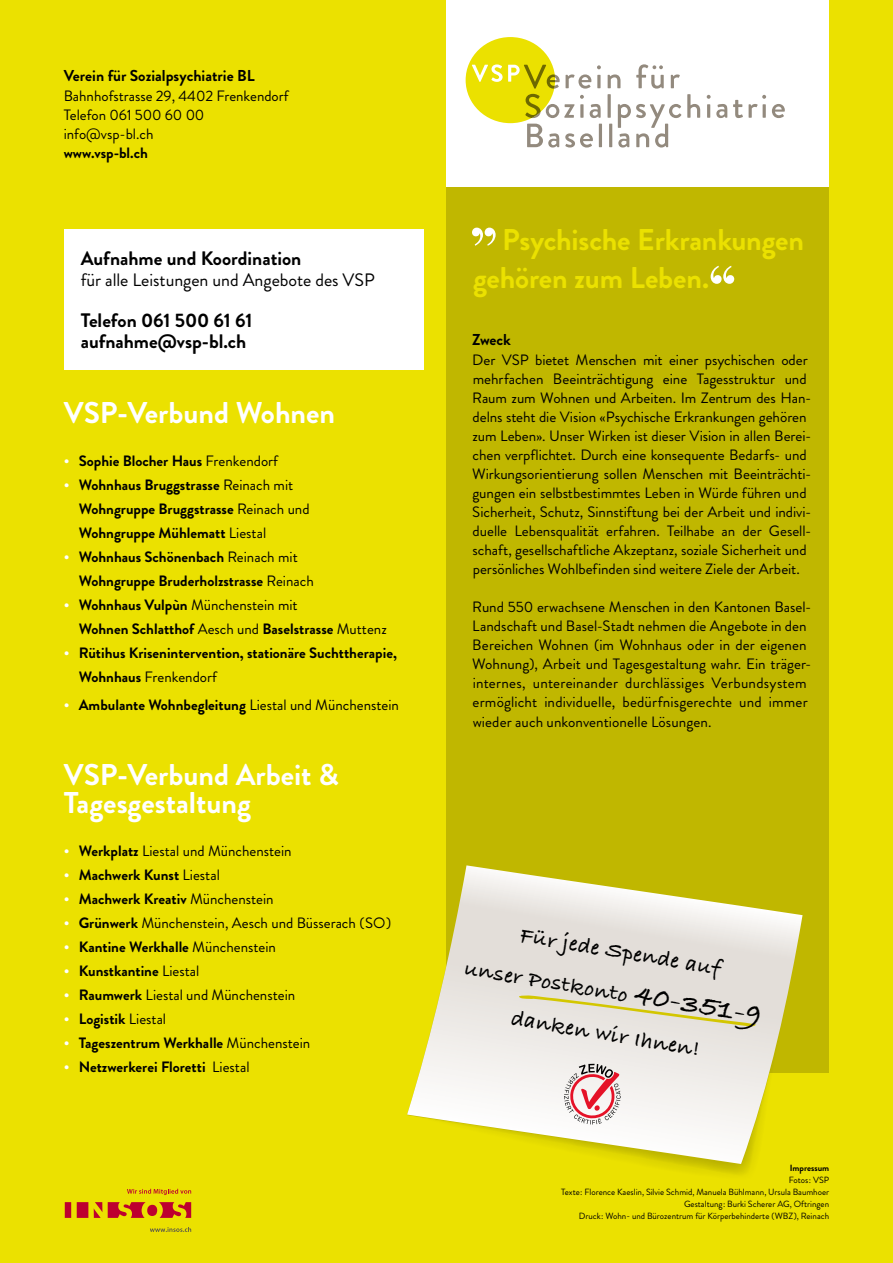
<style>
.page{position:relative;width:893px;height:1263px;background:#ebe100}
.page>*{position:absolute;margin:0;border:0;box-sizing:border-box;transform-origin:0 0}
.t1{font:700 30px/28px "Brandon Grotesque";color:#fff}
.t2{font:700 30px/38.1px "Brandon Grotesque";letter-spacing:-.005em;color:#ebe100}
.t3{font:700 22.5px/41.7px "Bradley Hand ITCTT";color:#000;text-align:center}
.t4{font:700 19.5px/21px "Brandon Grotesque";color:#000}
.t5{font:18px "Brandon Grotesque";color:#000}
.t6{font:700 15.75px "Brandon Grotesque";color:#000}
.t7{font:15px/19px "Brandon Grotesque";color:#000}
.t8{font:700 15px/24px "Brandon Grotesque";color:#000}
.t9{font:9px/12px "Brandon Grotesque";color:#000;text-align:right}
.t10{font:700 9px "Brandon Grotesque";color:#000}
.s1{color:#fff}
.s2{font-weight:400}
.s3{font-weight:700;color:#fff}
.s4{font-weight:700}
.s5{font-size:30px}
</style>
<div class="page">
<div style="left:446px;top:0;width:383px;height:193px;background:#fff"></div>
<div style="left:446px;top:187px;width:383px;height:886px;background:#c0b700"></div>
<svg style="left:65px;top:1202px;width:126px;height:16px"></svg>
<svg style="left:150px;top:1227px;width:41px;height:5px"></svg>
<svg style="left:127px;top:1189px;width:64px;height:6px"></svg>
<div style="left:466px;top:37px;width:89px;height:86px;background:#ebe100;border-radius:50%"></div>
<svg style="left:608px;top:74px;width:12px;height:14px"></svg>
<svg style="left:636px;top:64px;width:28px;height:25px"></svg>
<svg style="left:671px;top:74px;width:9px;height:14px"></svg>
<hr style="left:608px;top:94px;width:3px;height:24px;background:#938a7e">
<svg style="left:687px;top:94px;width:13px;height:24px"></svg>
<svg style="left:707px;top:95px;width:20px;height:23px"></svg>
<svg style="left:733px;top:100px;width:10px;height:18px"></svg>
<svg style="left:749px;top:95px;width:17px;height:23px"></svg>
<svg style="left:772px;top:104px;width:13px;height:14px"></svg>
<svg style="left:527px;top:124px;width:32px;height:24px"></svg>
<svg style="left:565px;top:133px;width:28px;height:15px"></svg>
<hr style="left:599px;top:124px;width:3px;height:23px;background:#938a7e">
<hr style="left:609px;top:124px;width:3px;height:23px;background:#938a7e">
<svg style="left:618px;top:104px;width:63px;height:44px"></svg>
<svg style="left:472px;top:64px;width:129px;height:54px"></svg>
<svg style="left:472px;top:228px;width:24px;height:18px"></svg>
<svg style="left:711px;top:266px;width:23px;height:18px"></svg>
<div style="left:64px;top:229px;width:359px;height:141px;background:#fff"></div>
<svg style="left:660px;top:915px;width:143px;height:259px"></svg>
<svg style="left:407px;top:865px;width:395px;height:299px"></svg>
<svg style="left:564px;top:1064px;width:57px;height:60px;background:#deb2b5"></svg>
<svg style="left:519px;top:995px;width:237px;height:31px;background:#e4dfc9"></svg>
<p class="t6" style="left:64px;top:65px;width:193px">Verein für Sozialpsychiatrie BL</p>
<p class="t7" style="left:64px;top:86px;width:226px">Bahnhofstrasse 29, 4402 Frenkendorf<br>Telefon 061 500 60 00 info@vsp-bl.ch</p>
<p class="t8" style="left:64px;top:141px;width:86px">www.vsp-bl.ch</p>
<h3 class="t4" style="left:81px;top:249px;width:222px">Aufnahme und Koordination</h3>
<p class="t5" style="left:81px;top:268px;width:295px">für alle Leistungen und Angebote des VSP</p>
<h3 class="t4" style="left:81px;top:310px;width:173px">Telefon 061 500 61 61 aufnahme@vsp-bl.ch</h3>
<h1 class="t1" style="left:64px;top:399px;width:273px">VSP-Verbund Wohnen</h1>
<p class="t8" style="left:64px;top:449px;width:216px"><span class="s1">•</span> Sophie Blocher Haus <span class="s2">Frenkendorf</span></p>
<p class="t8" style="left:79px;top:473px;width:232px;text-indent:-15px"><span class="s1">•</span> Wohnhaus Bruggstrasse <span class="s2">Reinach mit<br></span>Wohngruppe Bruggstrasse <span class="s2">Reinach und<br></span>Wohngruppe Mühlematt <span class="s2">Liestal</span></p>
<p class="t8" style="left:79px;top:545px;width:237px;text-indent:-15px"><span class="s1">•</span> Wohnhaus Schönenbach <span class="s2">Reinach mit<br></span>Wohngruppe Bruderholzstrasse <span class="s2">Reinach</span></p>
<p class="t8" style="left:79px;top:593px;width:310px;text-indent:-15px"><span class="s1">•</span> Wohnhaus Vulpùn <span class="s2">Münchenstein mit<br></span>Wohnen Schlatthof <span class="s2">Aesch und</span> Baselstrasse <span class="s2">Muttenz</span></p>
<p class="t8" style="left:79px;top:641px;width:320px;text-indent:-15px"><span class="s1">•</span> Rütihus Krisenintervention, stationäre Suchttherapie,<br>Wohnhaus <span class="s2">Frenkendorf</span></p>
<p class="t8" style="left:64px;top:693px;width:337px"><span class="s1">•</span> Ambulante Wohnbegleitung <span class="s2">Liestal und Münchenstein</span></p>
<h1 class="t1" style="left:64px;top:761px;width:277px">VSP-Verbund Arbeit &amp;<br>Tagesgestaltung</h1>
<p class="t7" style="left:64px;top:842px;width:229px"><span class="s3">•</span> <span class="s4">Werkplatz</span> Liestal und Münchenstein</p>
<p class="t8" style="left:64px;top:863px;width:158px"><span class="s1">•</span> Machwerk Kunst <span class="s2">Liestal</span></p>
<p class="t8" style="left:64px;top:887px;width:211px"><span class="s1">•</span> Machwerk Kreativ <span class="s2">Münchenstein</span></p>
<p class="t7" style="left:64px;top:914px;width:329px"><span class="s3">•</span> <span class="s4">Grünwerk</span> Münchenstein, Aesch und Büsserach (SO)</p>
<p class="t8" style="left:64px;top:935px;width:214px"><span class="s1">•</span> Kantine Werkhalle <span class="s2">Münchenstein</span></p>
<p class="t8" style="left:64px;top:959px;width:137px"><span class="s1">•</span> Kunstkantine <span class="s2">Liestal</span></p>
<p class="t7" style="left:64px;top:986px;width:233px"><span class="s3">•</span> <span class="s4">Raumwerk</span> Liestal und Münchenstein</p>
<p class="t8" style="left:64px;top:1007px;width:104px"><span class="s1">•</span> Logistik <span class="s2">Liestal</span></p>
<p class="t8" style="left:64px;top:1031px;width:248px"><span class="s1">•</span> Tageszentrum Werkhalle <span class="s2">Münchenstein</span></p>
<p class="t8" style="left:64px;top:1055px;width:187px"><span class="s1">•</span> Netzwerkerei Floretti <span class="s2">Liestal</span></p>
<h1 class="t2" style="left:473px;top:221px;width:332px;text-indent:29px">Psychische Erkrankungen gehören zum Leben.</h1>
<p class="t6" style="left:472px;top:329px;width:40px">Zweck</p>
<p class="t7" style="left:472px;top:350px;width:341px">Der VSP bietet Menschen mit einer psychischen oder mehrfachen Beeinträchtigung eine Tagesstruktur und Raum zum Wohnen und Arbeiten. Im Zentrum des Han&shy;delns steht die Vision «Psychische Erkrankungen gehören zum Leben». Unser Wirken ist dieser Vision in allen Berei&shy;chen verpflichtet. Durch eine konsequente Bedarfs- und Wirkungsorientierung sollen Menschen mit Beeinträchti&shy;gungen ein selbstbestimmtes Leben in Würde führen und Sicherheit, Schutz, Sinnstiftung bei der Arbeit und indivi&shy;duelle Lebensqualität erfahren. Teilhabe an der Gesell&shy;schaft, gesellschaftliche Akzeptanz, soziale Sicherheit und persönliches Wohlbefinden sind weitere Ziele der Arbeit.</p>
<p class="t7" style="left:472px;top:598px;width:341px">Rund 550 erwachsene Menschen in den Kantonen Basel-Landschaft und Basel-Stadt nehmen die Angebote in den Bereichen Wohnen (im Wohnhaus oder in der eigenen Wohnung), Arbeit und Tagesgestaltung wahr. Ein träger&shy;internes, untereinander durchlässiges Verbundsystem ermöglicht individuelle, bedürfnisgerechte und immer wieder auch unkonventionelle Lösungen.</p>
<h2 class="t3" style="left:474px;top:906px;width:303px;rotate:9deg">Für jede Spende auf<br>unser Postkonto <span class="s5">40-351-9 </span>danken wir Ihnen!</h2>
<p class="t10" style="left:790px;top:1161px;width:41px">Impressum</p>
<p class="t9" style="left:561px;top:1174px;width:270px">Fotos: VSP<br>Texte: Florence Kaeslin, Silvie Schmid, Manuela Bühlmann, Ursula Baumhoer Gestaltung: Burki Scherer AG, Oftringen<br>Druck: Wohn- und Bürozentrum für Körperbehinderte (WBZ), Reinach</p>
</div>
